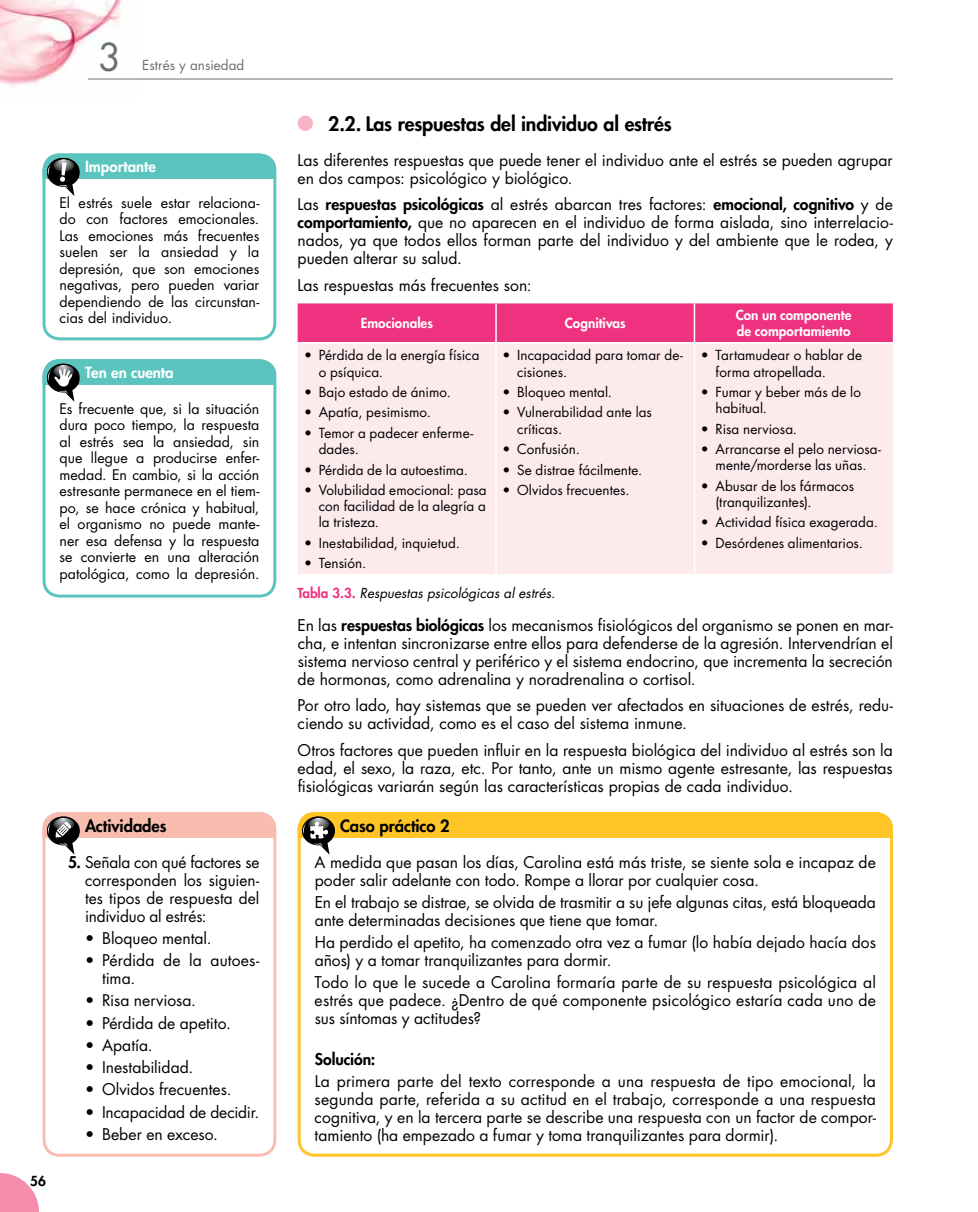
<style>
.page{position:relative;width:978px;height:1212px;background:#fff}
.page>*{position:absolute;margin:0;border:0;box-sizing:border-box;transform-origin:0 0}
.t1{font:37.5px "Futura Std";color:#6d6e71}
.t2{font:800 19.5px "Futura Std";letter-spacing:-.01em;color:#000}
.t3{font:800 16.5px "Futura Std";letter-spacing:-.005em;color:#000}
.t4{font:15.75px/18px "Futura Std";color:#000}
.t5{font:800 15.75px "Futura Std";color:#000}
.t6{font:800 15px "Futura Std";color:#fff}
.t7{font:14.25px/16.5px "Futura Std";color:#000;text-align:justify}
.t8{font:13.5px/16.2px "Futura Std";letter-spacing:.005em;color:#000}
.t9{font:800 13.5px/16.2px "Futura Std";letter-spacing:.005em;color:#fff}
.t10{font:italic 13.5px "Futura Std";color:#000}
.t11{font:13.5px "Futura Std";color:#6d6e71}
.t12{font:800 13.5px "Futura Std";color:#000}
.s1{font-weight:800}
.s2{font-weight:800;font-style:normal;color:#ee3280}
</style>
<div class="page">
<img style="left:0;top:0;width:138px;height:88px">
<hr style="left:88px;top:79px;width:805px;height:1px;background:#6d6e71">
<svg style="left:0;top:1173px;width:39px;height:39px"></svg>
<div style="left:298px;top:116px;width:15px;height:15px;background:#f7b2c4;border-radius:50%"></div>
<div style="left:43px;top:153px;width:233px;height:26px;background:#5bc4bf"></div>
<svg style="left:47px;top:158px;width:33px;height:38px"></svg>
<div style="left:43px;top:153px;width:233px;height:187px;border:3px solid #5bc4bf;border-radius:16px"></div>
<div style="left:43px;top:812px;width:233px;height:25px;background:#f8bdaf"></div>
<svg style="left:47px;top:816px;width:33px;height:39px"></svg>
<div style="left:43px;top:812px;width:233px;height:345px;border:3px solid #f8bdaf;border-radius:16px"></div>
<div style="left:298px;top:303px;width:595px;height:39px;background:#ee3280"></div>
<div style="left:298px;top:343px;width:595px;height:231px;background:#fdeaed"></div>
<hr style="left:495px;top:303px;width:2px;height:39px;background:#fff">
<hr style="left:495px;top:343px;width:2px;height:231px;background:#fff">
<hr style="left:694px;top:343px;width:1px;height:231px;background:#fff">
<hr style="left:694px;top:303px;width:1px;height:39px;background:#fff">
<div style="left:43px;top:359px;width:233px;height:26px;background:#5bc4bf"></div>
<svg style="left:47px;top:363px;width:33px;height:39px"></svg>
<div style="left:43px;top:359px;width:233px;height:238px;border:3px solid #5bc4bf;border-radius:16px"></div>
<div style="left:298px;top:812px;width:595px;height:25px;background:#ffc425"></div>
<svg style="left:302px;top:816px;width:33px;height:39px"></svg>
<div style="left:298px;top:812px;width:595px;height:345px;border:3px solid #ffc425;border-radius:16px"></div>
<h1 class="t1" style="left:98px;top:33px;width:25px">3</h1>
<p class="t11" style="left:142px;top:56px;width:104px">Estrés y ansiedad</p>
<p class="t6" style="left:85px;top:157px;width:72px">Importante</p>
<p class="t7" style="left:60px;top:194px;width:201px">El estrés suele estar relaciona&shy;do con factores emocionales.<br>Las emociones más frecuentes suelen ser la ansiedad y la depresión, que son emociones negativas, pero pueden variar dependiendo de las circunstan&shy;cias del individuo.</p>
<p class="t6" style="left:85px;top:363px;width:90px">Ten en cuenta</p>
<p class="t7" style="left:60px;top:400px;width:201px">Es frecuente que, si la situación dura poco tiempo, la respuesta al estrés sea la ansiedad, sin que llegue a producirse enfer&shy;medad. En cambio, si la acción estresante permanece en el tiem&shy;po, se hace crónica y habitual, el organismo no puede mante&shy;ner esa defensa y la respuesta se convierte en una alteración patológica, como la depresión.</p>
<p class="t12" style="left:30px;top:1173px;width:17px">56</p>
<p class="t3" style="left:85px;top:815px;width:83px">Actividades</p>
<p class="t4" style="left:85px;top:853px;width:176px;text-align:justify;text-indent:-17px"><span class="s1">5.</span> Señala con qué factores se corresponden los siguien&shy;tes tipos de respuesta del individuo al estrés:</p>
<p class="t4" style="left:85px;top:929px;width:128px">• Bloqueo mental.</p>
<p class="t4" style="left:102px;top:951px;width:159px;text-indent:-17px">• Pérdida de la autoes&shy;tima.</p>
<p class="t4" style="left:85px;top:992px;width:113px">• Risa nerviosa.</p>
<p class="t4" style="left:85px;top:1014px;width:147px">• Pérdida de apetito.</p>
<p class="t4" style="left:85px;top:1036px;width:69px">• Apatía.</p>
<p class="t4" style="left:85px;top:1058px;width:110px">• Inestabilidad.</p>
<p class="t4" style="left:85px;top:1081px;width:148px">• Olvidos frecuentes.</p>
<p class="t4" style="left:85px;top:1103px;width:176px">• Incapacidad de decidir.</p>
<p class="t4" style="left:85px;top:1125px;width:135px">• Beber en exceso.</p>
<p class="t2" style="left:328px;top:111px;width:345px">2.2. Las respuestas del individuo al estrés</p>
<p class="t4" style="left:298px;top:151px;width:597px">Las diferentes respuestas que puede tener el individuo ante el estrés se pueden agrupar en dos campos: psicológico y biológico.</p>
<p class="t4" style="left:298px;top:196px;width:597px;text-align:justify">Las <span class="s1">respuestas psicológicas</span> al estrés abarcan tres factores: <span class="s1">emocional, cognitivo</span> y de <span class="s1">comportamiento,</span> que no aparecen en el individuo de forma aislada, sino interrelacio&shy;nados, ya que todos ellos forman parte del individuo y del ambiente que le rodea, y pueden alterar su salud.</p>
<p class="t4" style="left:298px;top:276px;width:235px">Las respuestas más frecuentes son:</p>
<p class="t9" style="left:361px;top:315px;width:74px">Emocionales</p>
<p class="t9" style="left:565px;top:315px;width:62px">Cognitivas</p>
<p class="t9" style="left:736px;top:307px;width:117px">Con un componente de comportamiento</p>
<p class="t8" style="left:319px;top:347px;width:162px;text-indent:-15px">• Pérdida de la energía física o psíquica.</p>
<p class="t8" style="left:304px;top:384px;width:148px">• Bajo estado de ánimo.</p>
<p class="t8" style="left:304px;top:404px;width:129px">• Apatía, pesimismo.</p>
<p class="t8" style="left:319px;top:425px;width:156px;text-indent:-15px">• Temor a padecer enferme&shy;dades.</p>
<p class="t8" style="left:304px;top:462px;width:166px">• Pérdida de la autoestima.</p>
<p class="t8" style="left:319px;top:482px;width:169px;text-align:justify;text-indent:-15px">• Volubilidad emocional: pasa con facilidad de la alegría a la tristeza.</p>
<p class="t8" style="left:304px;top:535px;width:157px">• Inestabilidad, inquietud.</p>
<p class="t8" style="left:304px;top:555px;width:64px">• Tensión.</p>
<p class="t8" style="left:517px;top:347px;width:167px;text-indent:-15px">• Incapacidad para tomar de&shy;cisiones.</p>
<p class="t8" style="left:502px;top:384px;width:111px">• Bloqueo mental.</p>
<p class="t8" style="left:517px;top:404px;width:136px;text-indent:-15px">• Vulnerabilidad ante las críticas.</p>
<p class="t8" style="left:502px;top:441px;width:79px">• Confusión.</p>
<p class="t8" style="left:502px;top:462px;width:141px">• Se distrae fácilmente.</p>
<p class="t8" style="left:502px;top:482px;width:129px">• Olvidos frecuentes.</p>
<p class="t8" style="left:716px;top:347px;width:148px;text-indent:-15px">• Tartamudear o hablar de forma atropellada.</p>
<p class="t8" style="left:716px;top:384px;width:147px;text-indent:-15px">• Fumar y beber más de lo habitual.</p>
<p class="t8" style="left:701px;top:421px;width:98px">• Risa nerviosa.</p>
<p class="t8" style="left:701px;top:441px;width:182px;text-align:center">• Arrancarse el pelo nerviosa&shy;mente/morderse las uñas.</p>
<p class="t8" style="left:716px;top:478px;width:140px;text-indent:-15px">• Abusar de los fármacos (tranquilizantes).</p>
<p class="t8" style="left:701px;top:514px;width:179px">• Actividad física exagerada.</p>
<p class="t8" style="left:701px;top:535px;width:164px">• Desórdenes alimentarios.</p>
<p class="t10" style="left:298px;top:584px;width:259px"><span class="s2">Tabla 3.3.</span> Respuestas psicológicas al estrés.</p>
<p class="t4" style="left:298px;top:616px;width:597px;text-align:justify">En las <span class="s1">respuestas biológicas</span> los mecanismos fisiológicos del organismo se ponen en mar&shy;cha, e intentan sincronizarse entre ellos para defenderse de la agresión. Intervendrían el sistema nervioso central y periférico y el sistema endocrino, que incrementa la secreción de hormonas, como adrenalina y noradrenalina o cortisol.</p>
<p class="t4" style="left:298px;top:696px;width:597px">Por otro lado, hay sistemas que se pueden ver afectados en situaciones de estrés, redu&shy;ciendo su actividad, como es el caso del sistema inmune.</p>
<p class="t4" style="left:298px;top:741px;width:597px;text-align:justify">Otros factores que pueden influir en la respuesta biológica del individuo al estrés son la edad, el sexo, la raza, etc. Por tanto, ante un mismo agente estresante, las respuestas fisiológicas variarán según las características propias de cada individuo.</p>
<p class="t3" style="left:340px;top:815px;width:111px">Caso práctico 2</p>
<p class="t4" style="left:315px;top:853px;width:563px">A medida que pasan los días, Carolina está más triste, se siente sola e incapaz de poder salir adelante con todo. Rompe a llorar por cualquier cosa.</p>
<p class="t4" style="left:315px;top:893px;width:563px">En el trabajo se distrae, se olvida de trasmitir a su jefe algunas citas, está bloqueada ante determinadas decisiones que tiene que tomar.</p>
<p class="t4" style="left:315px;top:933px;width:563px">Ha perdido el apetito, ha comenzado otra vez a fumar (lo había dejado hacía dos años) y a tomar tranquilizantes para dormir.</p>
<p class="t4" style="left:315px;top:974px;width:563px;text-align:justify">Todo lo que le sucede a Carolina formaría parte de su respuesta psicológica al estrés que padece. ¿Dentro de qué componente psicológico estaría cada uno de sus síntomas y actitudes?</p>
<p class="t5" style="left:315px;top:1049px;width:62px">Solución:</p>
<p class="t4" style="left:315px;top:1072px;width:563px;text-align:justify">La primera parte del texto corresponde a una respuesta de tipo emocional, la segunda parte, referida a su actitud en el trabajo, corresponde a una respuesta cognitiva, y en la tercera parte se describe una respuesta con un factor de compor&shy;tamiento (ha empezado a fumar y toma tranquilizantes para dormir).</p>
</div>
